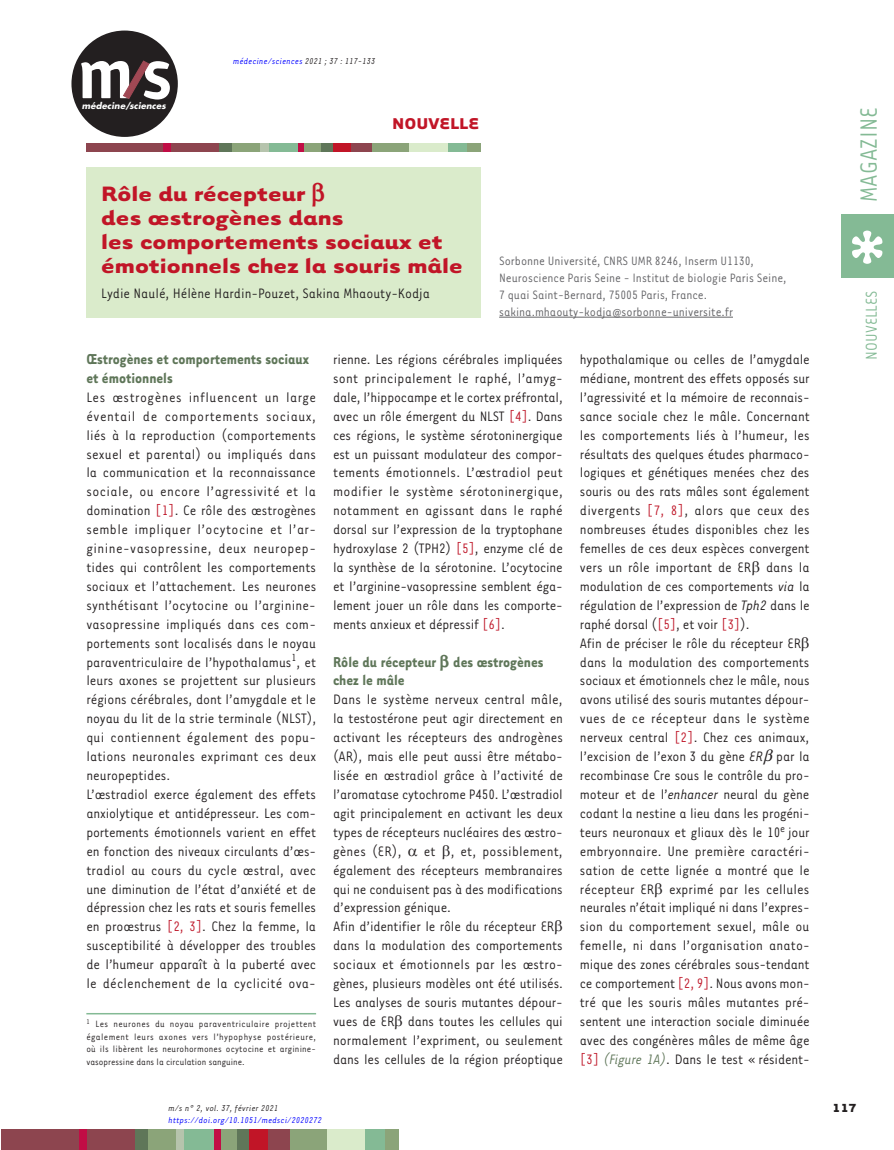
<style>
.page{position:relative;width:894px;height:1150px;background:#fff}
.page>*{position:absolute;margin:0;border:0;box-sizing:border-box;transform-origin:0 0}
.t1{font:27px "Tarzana Narrow";color:#84ba95}
.t2{font:700 24px/24px "Tarzana Wide";color:#c11527}
.t3{font:18px "Tarzana Narrow";color:#84ba95}
.t4{font:700 18px "Tarzana Wide";color:#c11527}
.t5{font:700 16.5px/18.9px "Tarzana Narrow";color:#5f7659}
.t6{font:15.75px/18.9px "Tarzana Narrow";letter-spacing:-.005em;color:#231f20}
.t7{font:13.95px/17px "Tarzana Narrow";color:#636366}
.t8{font:700 13.5px "Tarzana Wide";color:#231f20}
.t9{font:10.5px/12.6px "Tarzana Narrow";color:#231f20;text-align:justify}
.t10{font:italic 9.75px "Tarzana Narrow";letter-spacing:.025em;color:#00f}
.t11{font:italic 9.75px "Tarzana Narrow";letter-spacing:.025em;color:#231f20}
.t12{font:italic 700 8.55px "Futura";letter-spacing:.01em;color:#fff}
.s1{color:#231f20}
.s2{color:#bf182a}
.s3{font-style:italic}
.s4{font-style:italic;color:#5f7659}
</style>
<div class="page">
<div style="left:71px;top:31px;width:107px;height:106px;background:#231f20;border-radius:50%"></div>
<svg style="left:81px;top:61px;width:89px;height:38px"></svg>
<div style="left:1px;top:1128px;width:134px;height:21px;background:#8d454f"></div>
<div style="left:236px;top:1128px;width:13px;height:21px;background:#5f7659"></div>
<div style="left:79px;top:1128px;width:8px;height:21px;background:#c10d45"></div>
<div style="left:135px;top:1128px;width:21px;height:21px;background:#5f7659"></div>
<div style="left:148px;top:1128px;width:30px;height:21px;background:#8ba479"></div>
<div style="left:176px;top:1128px;width:9px;height:21px;background:#b6c4ad"></div>
<div style="left:185px;top:1128px;width:29px;height:21px;background:#84ba95"></div>
<div style="left:218px;top:1128px;width:19px;height:21px;background:#8ba479"></div>
<div style="left:214px;top:1128px;width:6px;height:21px;background:#c10d45"></div>
<div style="left:249px;top:1128px;width:27px;height:21px;background:#c11527"></div>
<div style="left:288px;top:1128px;width:39px;height:21px;background:#8ba479"></div>
<div style="left:268px;top:1128px;width:21px;height:21px;background:#8d454f"></div>
<div style="left:327px;top:1128px;width:39px;height:21px;background:#daebcb"></div>
<div style="left:365px;top:1128px;width:21px;height:21px;background:#84ba95"></div>
<div style="left:385px;top:1128px;width:13px;height:21px;background:#8ba479"></div>
<div style="left:841px;top:214px;width:52px;height:64px;background:#84ba95"></div>
<svg style="left:852px;top:230px;width:30px;height:34px"></svg>
<hr style="left:499px;top:317px;width:234px;height:1px;background:#636366">
<hr style="left:86px;top:1012px;width:230px;height:2px;background:#84ba95">
<div style="left:86px;top:167px;width:394px;height:150px;background:#daebcb"></div>
<div style="left:86px;top:143px;width:133px;height:9px;background:#8d454f"></div>
<div style="left:219px;top:143px;width:26px;height:9px;background:#5f7659"></div>
<div style="left:319px;top:143px;width:14px;height:9px;background:#5f7659"></div>
<div style="left:232px;top:143px;width:29px;height:9px;background:#8ba479"></div>
<div style="left:268px;top:143px;width:29px;height:9px;background:#84ba95"></div>
<div style="left:448px;top:143px;width:20px;height:9px;background:#84ba95"></div>
<div style="left:302px;top:143px;width:18px;height:9px;background:#8ba479"></div>
<div style="left:467px;top:143px;width:13px;height:9px;background:#8ba479"></div>
<div style="left:371px;top:143px;width:39px;height:9px;background:#8ba479"></div>
<div style="left:410px;top:143px;width:38px;height:9px;background:#daebcb"></div>
<div style="left:260px;top:143px;width:8px;height:9px;background:#b6c4ad"></div>
<div style="left:164px;top:143px;width:7px;height:9px;background:#c10d45"></div>
<div style="left:297px;top:143px;width:6px;height:9px;background:#c10d45"></div>
<div style="left:333px;top:143px;width:26px;height:9px;background:#c11527"></div>
<div style="left:351px;top:143px;width:21px;height:9px;background:#8d454f"></div>
<p class="t12" style="left:82px;top:100px;width:85px">médecine/sciences</p>
<p class="t10" style="left:233px;top:55px;width:144px">médecine/sciences <span class="s1">2021 ; 37 : 117-133</span></p>
<p class="t4" style="left:392px;top:112px;width:89px">NOUVELLE</p>
<h2 class="t2" style="left:101px;top:180px;width:363px">Rôle du récepteur<br>des œstrogènes dans<br>les comportements sociaux et émotionnels chez la souris mâle</h2>
<p class="t6" style="left:101px;top:283px;width:330px">Lydie Naulé, Hélène Hardin-Pouzet, Sakina Mhaouty-Kodja</p>
<p class="t7" style="left:499px;top:251px;width:289px">Sorbonne Université, CNRS UMR 8246, Inserm U1130, Neuroscience Paris Seine - Institut de biologie Paris Seine, 7 quai Saint-Bernard, 75005 Paris, France. sakina.mhaouty-kodja@sorbonne-universite.fr</p>
<p class="t5" style="left:86px;top:348px;width:224px">Œstrogènes et comportements sociaux et émotionnels</p>
<p class="t6" style="left:86px;top:387px;width:231px">Les œstrogènes influencent un large éventail de comportements sociaux, liés à la reproduction (comportements sexuel et parental) ou impliqués dans la communication et la reconnaissance sociale, ou encore l’agressivité et la domination <span class="s2">[1]</span>. Ce rôle des œstrogènes semble impliquer l’ocytocine et l’ar&shy;ginine-vasopressine, deux neuropep&shy;tides qui contrôlent les comportements sociaux et l’attachement. Les neurones synthétisant l’ocytocine ou l’arginine&shy;vasopressine impliqués dans ces com&shy;portements sont localisés dans le noyau paraventriculaire de l’hypothalamus<sup>1</sup>, et leurs axones se projettent sur plusieurs régions cérébrales, dont l’amygdale et le noyau du lit de la strie terminale (NLST), qui contiennent également des popu&shy;lations neuronales exprimant ces deux neuropeptides.<br>L’œstradiol exerce également des effets anxiolytique et antidépresseur. Les com&shy;portements émotionnels varient en effet en fonction des niveaux circulants d’œs&shy;tradiol au cours du cycle œstral, avec une diminution de l’état d’anxiété et de dépression chez les rats et souris femelles en proœstrus <span class="s2">[2, 3]</span>. Chez la femme, la susceptibilité à développer des troubles de l’humeur apparaît à la puberté avec le déclenchement de la cyclicité ova-</p>
<p class="t9" style="left:86px;top:1017px;width:231px"><sup>1</sup> Les neurones du noyau paraventriculaire projettent également leurs axones vers l’hypophyse postérieure, où ils libèrent les neurohormones ocytocine et arginine&shy;vasopressine dans la circulation sanguine.</p>
<p class="t6" style="left:333px;top:349px;width:231px;text-align:justify">rienne. Les régions cérébrales impliquées sont principalement le raphé, l’amyg&shy;dale, l’hippocampe et le cortex préfrontal, avec un rôle émergent du NLST <span class="s2">[4]</span>. Dans ces régions, le système sérotoninergique est un puissant modulateur des compor&shy;tements émotionnels. L’œstradiol peut modifier le système sérotoninergique, notamment en agissant dans le raphé dorsal sur l’expression de la tryptophane hydroxylase 2 (TPH2) <span class="s2">[5]</span>, enzyme clé de la synthèse de la sérotonine. L’ocytocine et l’arginine-vasopressine semblent éga&shy;lement jouer un rôle dans les comporte&shy;ments anxieux et dépressif <span class="s2">[6]</span>.</p>
<p class="t5" style="left:333px;top:651px;width:212px">Rôle du récepteur des œstrogènes chez le mâle</p>
<p class="t6" style="left:333px;top:689px;width:231px;text-align:justify">Dans le système nerveux central mâle, la testostérone peut agir directement en activant les récepteurs des androgènes (AR), mais elle peut aussi être métabo&shy;lisée en œstradiol grâce à l’activité de l’aromatase cytochrome P450. L’œstradiol agit principalement en activant les deux types de récepteurs nucléaires des œstro&shy;gènes (ER),</p>
<p class="t6" style="left:333px;top:840px;width:231px;text-indent:91px">et , et, possiblement, également des récepteurs membranaires qui ne conduisent pas à des modifications d’expression génique.<br>Afin d’identifier le rôle du récepteur ER dans la modulation des comportements sociaux et émotionnels par les œstro&shy;gènes, plusieurs modèles ont été utilisés.<br>Les analyses de souris mutantes dépour&shy;vues de ER dans toutes les cellules qui normalement l’expriment, ou seulement dans les cellules de la région préoptique</p>
<p class="t11" style="left:169px;top:1101px;width:111px">m/s n° 2, vol. 37, février 2021</p>
<p class="t10" style="left:169px;top:1113px;width:155px">https://doi.org/10.1051/medsci/2020272</p>
<p class="t6" style="left:580px;top:349px;width:231px">hypothalamique ou celles de l’amygdale médiane, montrent des effets opposés sur l’agressivité et la mémoire de reconnais&shy;sance sociale chez le mâle. Concernant les comportements liés à l’humeur, les résultats des quelques études pharmaco&shy;logiques et génétiques menées chez des souris ou des rats mâles sont également divergents <span class="s2">[7, 8]</span>, alors que ceux des nombreuses études disponibles chez les femelles de ces deux espèces convergent vers un rôle important de ER dans la modulation de ces comportements <span class="s3">via</span> la régulation de l’expression de <span class="s3">Tph2</span> dans le raphé dorsal (<span class="s2">[5]</span>, et voir <span class="s2">[3]</span>).<br>Afin de préciser le rôle du récepteur ER dans la modulation des comportements sociaux et émotionnels chez le mâle, nous avons utilisé des souris mutantes dépour&shy;vues de ce récepteur dans le système nerveux central <span class="s2">[2]</span>. Chez ces animaux, l’excision de l’exon 3 du gène <span class="s3">ER</span> par la recombinase Cre sous le contrôle du pro&shy;moteur et de l’<span class="s3">enhancer</span> neural du gène codant la nestine a lieu dans les progéni&shy;teurs neuronaux et gliaux dès le 10<sup>e</sup> jour embryonnaire. Une première caractéri&shy;sation de cette lignée a montré que le récepteur ER exprimé par les cellules neurales n’était impliqué ni dans l’expres&shy;sion du comportement sexuel, mâle ou femelle, ni dans l’organisation anato&shy;mique des zones cérébrales sous-tendant ce comportement <span class="s2">[2, 9]</span>. Nous avons mon&shy;tré que les souris mâles mutantes pré&shy;sentent une interaction sociale diminuée avec des congénères mâles de même âge <span class="s2">[3]</span> <span class="s4">(Figure 1A)</span>. Dans le test « résident-</p>
<h1 class="t1" style="left:852px;top:202px;width:96px;rotate:-90deg">MAGAZINE</h1>
<p class="t3" style="left:860px;top:359px;width:70px;rotate:-90deg">NOUVELLES</p>
<p class="t8" style="left:832px;top:1098px;width:26px">117</p>
</div>
